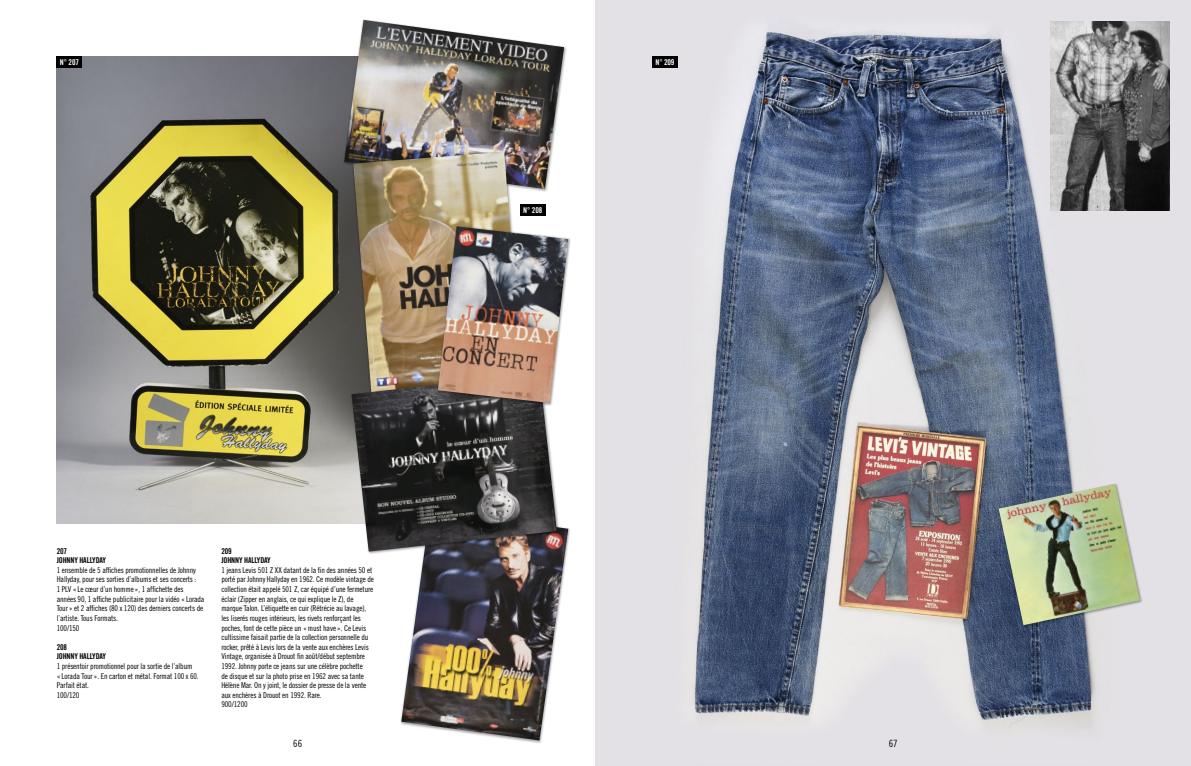
<style>
.page{position:relative;width:1191px;height:766px;background:#fff}
.page>*{position:absolute;margin:0;border:0;box-sizing:border-box;transform-origin:0 0}
.t1{font:10px "Trade Gothic Cond Eighteen";color:#000}
.t2{font:8px/9.6px "Trade Gothic Cond Eighteen";letter-spacing:-.015em;color:#000}
.t3{font:8px/9.6px "Trade Gothic Bold Cond Twenty";letter-spacing:-.015em;color:#000}
.t4{font:8px "Trade Gothic Bold Cond Twenty";letter-spacing:-.015em;color:#fff}
</style>
<div class="page">
<img style="left:57px;top:57px;width:295px;height:466px">
<div style="left:343px;top:19px;width:224px;height:173px;background:#000;opacity:.4"></div>
<img style="left:344px;top:20px;width:220px;height:169px">
<img style="left:353px;top:152px;width:169px;height:220px">
<div style="left:400px;top:508px;width:171px;height:235px;background:#000;opacity:.4"></div>
<img style="left:401px;top:510px;width:167px;height:230px">
<img style="left:595px;top:0;width:596px;height:765px">
<div style="left:997px;top:482px;width:146px;height:146px;background:#000;opacity:.4"></div>
<img style="left:998px;top:483px;width:142px;height:142px">
<img style="left:1050px;top:21px;width:119px;height:189px">
<div style="left:350px;top:372px;width:210px;height:182px;background:#000;opacity:.4"></div>
<img style="left:351px;top:373px;width:206px;height:178px">
<div style="left:436px;top:225px;width:135px;height:181px;background:#000;opacity:.4"></div>
<img style="left:438px;top:226px;width:130px;height:177px">
<div style="left:57px;top:57px;width:25px;height:11px;background:#000"></div>
<div style="left:520px;top:205px;width:25px;height:11px;background:#000"></div>
<div style="left:652px;top:57px;width:25px;height:11px;background:#000"></div>
<p class="t4" style="left:60px;top:58px;width:21px">N° 207</p>
<p class="t4" style="left:523px;top:205px;width:21px">N° 208</p>
<p class="t4" style="left:655px;top:58px;width:21px">N° 209</p>
<p class="t3" style="left:57px;top:545px;width:51px">207<br>JOHNNY HALLYDAY</p>
<p class="t2" style="left:57px;top:565px;width:149px">1 ensemble de 5 affiches promotionnelles de Johnny Hallyday, pour ses sorties d’albums et ses concerts :<br>1 PLV «Le cœur d’un homme», 1 affichette des années 90, 1 affiche publicitaire pour la vidéo «Lorada Tour» et 2 affiches (80 x 120) des derniers concerts de l’artiste. Tous Formats.<br>100/150</p>
<p class="t3" style="left:57px;top:641px;width:51px">208<br>JOHNNY HALLYDAY</p>
<p class="t2" style="left:57px;top:661px;width:143px">1 présentoir promotionnel pour la sortie de l’album «Lorada Tour». En carton et métal. Format 100 x 60.<br>Parfait état.<br>100/120</p>
<p class="t3" style="left:221px;top:545px;width:51px">209<br>JOHNNY HALLYDAY</p>
<p class="t2" style="left:221px;top:565px;width:154px">1 jeans Levis 501 Z XX datant de la fin des années 50 et porté par Johnny Hallyday en 1962. Ce modèle vintage de collection était appelé 501 Z, car équipé d’une fermeture éclair (Zipper en anglais, ce qui explique le Z), de marque Talon. L’étiquette en cuir (Rétrécie au lavage), les liserés rouges intérieurs, les rivets renforçant les poches, font de cette pièce un «must have». Ce Levis cultissime faisait partie de la collection personnelle du rocker, prêté à Levis lors de la vente aux enchères Levis Vintage, organisée à Drouot fin août/début septembre 1992. Johnny porte ce jeans sur une célèbre pochette<br>de disque et sur la photo prise en 1962 avec sa tante Hélène Mar. On y joint, le dossier de presse de la vente aux enchères à Drouot en 1992. Rare.<br>900/1200</p>
<p class="t1" style="left:293px;top:737px;width:10px">66</p>
<p class="t1" style="left:888px;top:737px;width:10px">67</p>
</div>
